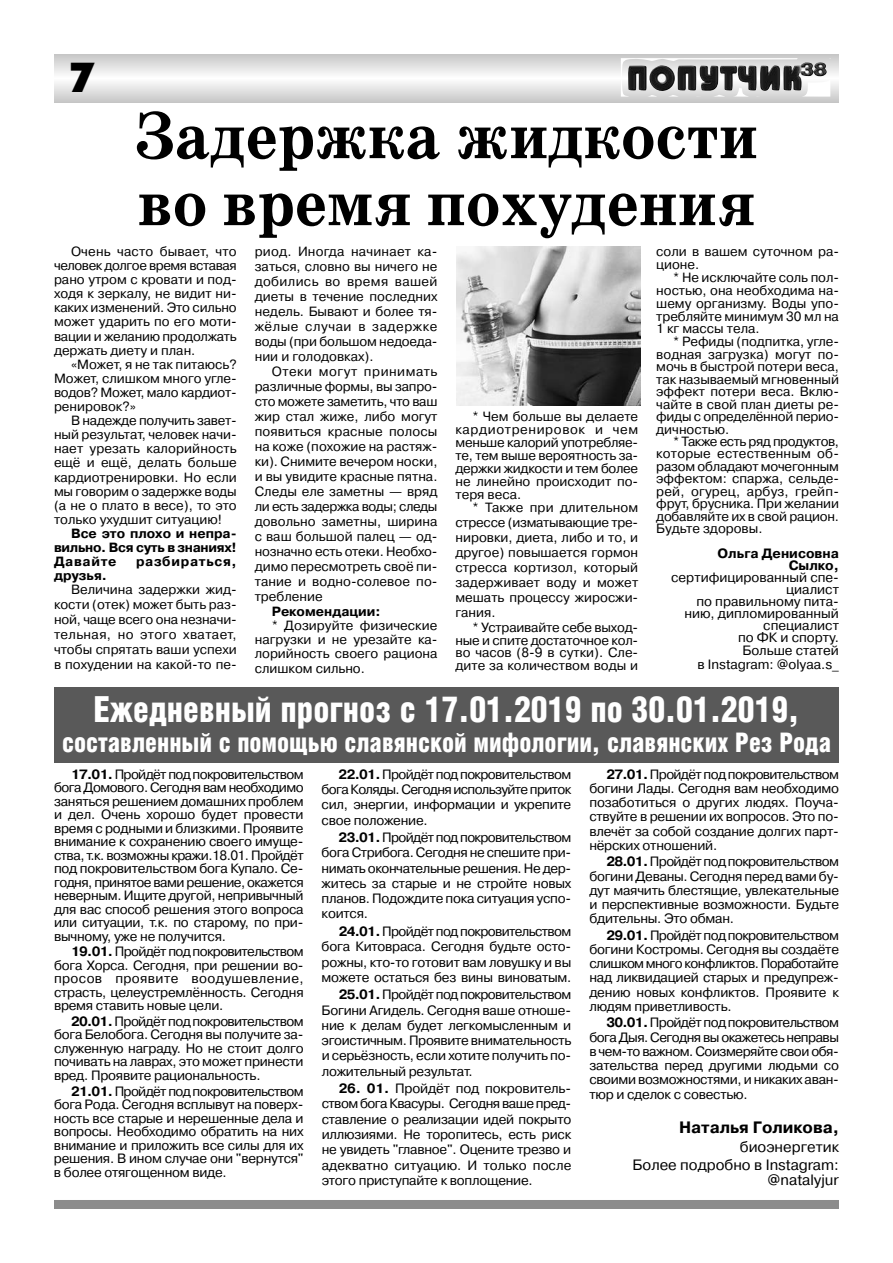
<style>
.page{position:relative;width:893px;height:1263px;background:#fff}
.page>*{position:absolute;margin:0;border:0;box-sizing:border-box;transform-origin:0 0}
.t1{font:700 67.05px/67.1px "School Book C";color:#000;scale:.95 1}
.t2{font:41.85px "Futuris XC";color:#000;scale:.9 1}
.t3{font:900 36px "Helios Cond";color:#fff;scale:.94 1}
.t4{font:900 27px "Helios Cond";color:#fff;scale:.94 1}
.t5{font:700 16.5px "Pragmatica C";color:#000}
.t6{font:15px/17.9px "Pragmatica C";color:#000;text-align:right}
.t7{font:13.5px/13.5px "Pragmatica C";letter-spacing:-.015em;color:#000;text-align:justify}
.t8{font:700 13.5px/12px "Pragmatica C";color:#000;text-align:right}
.t9{font:13.35px/15px "Pragmatica C";color:#000;text-align:justify}
.t10{font:700 13.35px/14.1px "Pragmatica C";color:#000;text-align:justify}
.t11{font:700 13.35px "Pragmatica C";letter-spacing:.05em;color:#000}
.s1{font-weight:700}
</style>
<div class="page">
<div style="left:54px;top:1200px;width:785px;height:9px;background:#8c8c8c"></div>
<svg style="left:54px;top:54px;width:785px;height:48px"></svg>
<img style="left:621px;top:58px;width:209px;height:39px">
<div style="left:54px;top:687px;width:785px;height:75px;background:#595959"></div>
<img style="left:456px;top:247px;width:184px;height:158px">
<h2 class="t2" style="left:70px;top:53px;width:30px">7</h2>
<h1 class="t1" style="left:135px;top:101px;width:658px">Задержка жидкости во время похудения</h1>
<p class="t9" style="left:54px;top:244px;width:184px;line-height:14.1px;text-indent:17px">Очень часто бывает, что человек долгое время вставая рано утром с кровати и под&shy;ходя к зеркалу, не видит ни&shy;каких изменений. Это сильно может ударить по его моти&shy;вации и желанию продолжать держать диету и план.</p>
<p class="t9" style="left:54px;top:357px;width:184px;line-height:14.1px;text-indent:17px">«Может, я не так питаюсь?<br>Может, слишком много угле&shy;водов? Может, мало кардиот&shy;ренировок?»</p>
<p class="t9" style="left:54px;top:413px;width:184px;line-height:14.1px;text-indent:17px">В надежде получить завет&shy;ный результат, человек начи&shy;нает урезать калорийность ещё и ещё, делать больше кардиотренировки. Но если мы говорим о задержке воды (а не о плато в весе), то это только ухудшит ситуацию!</p>
<p class="t10" style="left:54px;top:526px;width:184px;text-indent:17px">Все это плохо и непра&shy;вильно. Вся суть в знаниях!<br>Давайте</p>
<p class="t11" style="left:136px;top:554px;width:102px">разбираться,</p>
<p class="t10" style="left:54px;top:569px;width:54px">друзья.</p>
<p class="t9" style="left:54px;top:582px;width:184px;text-indent:17px">Величина задержки жид&shy;кости (отек) может быть раз&shy;ной, чаще всего она незначи&shy;тельная, но этого хватает, чтобы спрятать ваши успехи в похудении на какой-то пе-</p>
<p class="t9" style="left:255px;top:244px;width:184px">риод. Иногда начинает ка&shy;заться, словно вы ничего не добились во время вашей диеты в течение последних недель. Бывают и более тя&shy;жёлые случаи в задержке воды (при большом недоеда&shy;нии и голодовках).</p>
<p class="t9" style="left:255px;top:364px;width:184px;text-indent:17px">Отеки могут принимать различные формы, вы запро&shy;сто можете заметить, что ваш жир стал жиже, либо могут появиться красные полосы на коже (похожие на растяж&shy;ки). Снимите вечером носки, и вы увидите красные пятна.<br>Следы еле заметны — вряд ли есть задержка воды; следы довольно заметны, ширина с ваш большой палец — од&shy;нозначно есть отеки. Необхо&shy;димо пересмотреть своё пи&shy;тание и водно-солевое по&shy;требление</p>
<p class="t10" style="left:272px;top:604px;width:110px">Рекомендации:</p>
<p class="t9" style="left:255px;top:618px;width:184px;line-height:14.1px;text-indent:17px">* Дозируйте физические нагрузки и не урезайте ка&shy;лорийность своего рациона слишком сильно.</p>
<p class="t9" style="left:455px;top:410px;width:184px;line-height:12.9px;text-indent:17px">* Чем больше вы делаете кардиотренировок и чем меньше калорий употребляе&shy;те, тем выше вероятность за&shy;держки жидкости и тем более не линейно происходит по&shy;теря веса.</p>
<p class="t9" style="left:455px;top:499px;width:184px;text-indent:17px">* Также при длительном стрессе (изматывающие тре&shy;нировки, диета, либо и то, и другое) повышается гормон стресса кортизол, который задерживает воду и может мешать процессу жиросжи&shy;гания.</p>
<p class="t9" style="left:455px;top:621px;width:184px;line-height:12.9px;text-indent:17px">* Устраивайте себе выход&shy;ные и спите достаточное кол&shy;во часов (8-9 в сутки). Сле&shy;дите за количеством воды и</p>
<p class="t9" style="left:656px;top:245px;width:184px;line-height:12.9px">соли в вашем суточном ра&shy;ционе.</p>
<p class="t9" style="left:656px;top:271px;width:184px;line-height:12.9px;text-indent:17px">* Не исключайте соль пол&shy;ностью, она необходима на&shy;шему организму. Воды упо&shy;требляйте минимум 30 мл на 1 кг массы тела.</p>
<p class="t9" style="left:656px;top:335px;width:184px;line-height:12.5px;text-indent:17px">* Рефиды (подпитка, угле&shy;водная загрузка) могут по&shy;мочь в быстрой потери веса, так называемый мгновенный эффект потери веса. Вклю&shy;чайте в свой план диеты ре&shy;фиды с определённой перио&shy;дичностью.</p>
<p class="t9" style="left:656px;top:435px;width:184px;line-height:12.5px;text-indent:17px">* Также есть ряд продуктов, которые естественным об&shy;разом обладают мочегонным эффектом: спаржа, сельде&shy;рей, огурец, арбуз, грейп&shy;фрут, брусника. При желании добавляйте их в свой рацион.<br>Будьте здоровы.</p>
<p class="t8" style="left:718px;top:547px;width:123px">Ольга Денисовна<br>Сылко,</p>
<p class="t7" style="left:671px;top:571px;width:169px;line-height:12.3px;text-align:right">cертифицированный спе&shy;циалист<br>по правильному пита&shy;нию, дипломированный специалист<br>по ФК и спорту.<br>Больше статей<br>в Instagram: @olyaa.s_</p>
<h3 class="t3" style="left:94px;top:696px;width:752px">Ежедневный прогноз с 17.01.2019 по 30.01.2019,</h3>
<h3 class="t4" style="left:62px;top:732px;width:820px">составленный с помощью славянской мифологии, славянских Рез Рода</h3>
<p class="t7" style="left:54px;top:767px;width:251px;text-indent:17px"><span class="s1">17.01.</span> Пройдёт под покровительством бога Домового. Сегодня вам необходимо заняться решением домашних проблем и дел. Очень хорошо будет провести время с родными и близкими. Проявите внимание к сохранению своего имуще&shy;ства, т.к. возможны кражи.18.01. Пройдёт под покровительством бога Купало. Се&shy;годня, принятое вами решение, окажется неверным. Ищите другой, непривычный для вас способ решения этого вопроса или ситуации, т.к. по старому, по при&shy;вычному, уже не получится.</p>
<p class="t7" style="left:54px;top:945px;width:251px;text-indent:17px"><span class="s1">19.01.</span> Пройдёт под покровительством бога Хорса. Сегодня, при решении во&shy;просов проявите воодушевление, страсть, целеустремлённость. Сегодня время ставить новые цели.</p>
<p class="t7" style="left:54px;top:1014px;width:251px;text-indent:17px"><span class="s1">20.01.</span> Пройдёт под покровительством бога Белобога. Сегодня вы получите за&shy;служенную награду. Но не стоит долго почивать на лаврах, это может принести вред. Проявите рациональность.</p>
<p class="t7" style="left:54px;top:1084px;width:251px;text-indent:17px"><span class="s1">21.01.</span> Пройдёт под покровительством бога Рода. Сегодня всплывут на поверх&shy;ность все старые и нерешенные дела и вопросы. Необходимо обратить на них внимание и приложить все силы для их решения. В ином случае они "вернутся" в более отягощенном виде.</p>
<p class="t7" style="left:322px;top:766px;width:251px;line-height:15.3px;text-indent:17px"><span class="s1">22.01.</span> Пройдёт под покровительством бога Коляды. Сегодня используйте приток сил, энергии, информации и укрепите свое положение.</p>
<p class="t7" style="left:322px;top:830px;width:251px;line-height:15.3px;text-indent:17px"><span class="s1">23.01.</span> Пройдёт под покровительством бога Стрибога. Сегодня не спешите при&shy;нимать окончательные решения. Не дер&shy;житесь за старые и не стройте новых планов. Подождите пока ситуация успо&shy;коится.</p>
<p class="t7" style="left:322px;top:923px;width:251px;line-height:15.3px;text-indent:17px"><span class="s1">24.01.</span> Пройдёт под покровительством бога Китовраса. Сегодня будьте осто&shy;рожны, кто-то готовит вам ловушку и вы можете остаться без вины виноватым.</p>
<p class="t7" style="left:322px;top:987px;width:251px;line-height:15.3px;text-indent:17px"><span class="s1">25.01.</span> Пройдёт под покровительством Богини Агидель. Сегодня ваше отноше&shy;ние к делам будет легкомысленным и эгоистичным. Проявите внимательность и серьёзность, если хотите получить по&shy;ложительный результат.</p>
<p class="t7" style="left:322px;top:1081px;width:251px;line-height:15.3px;text-indent:17px"><span class="s1">26. 01.</span> Пройдёт под покровитель&shy;ством бога Квасуры. Сегодня ваше пред&shy;ставление о реализации идей покрыто иллюзиями. Не торопитесь, есть риск не увидеть "главное". Оцените трезво и адекватно ситуацию. И только после этого приступайте к воплощение.</p>
<p class="t7" style="left:589px;top:767px;width:251px;line-height:14.2px;text-indent:17px"><span class="s1">27.01.</span> Пройдёт под покровительством богини Лады. Сегодня вам необходимо позаботиться о других людях. Поуча&shy;ствуйте в решении их вопросов. Это по&shy;влечёт за собой создание долгих парт&shy;нёрских отношений.</p>
<p class="t7" style="left:589px;top:854px;width:251px;line-height:14.2px;text-indent:17px"><span class="s1">28.01.</span> Пройдёт под покровительством богини Деваны. Сегодня перед вами бу&shy;дут маячить блестящие, увлекательные и перспективные возможности. Будьте бдительны. Это обман.</p>
<p class="t7" style="left:589px;top:928px;width:251px;line-height:14.2px;text-indent:17px"><span class="s1">29.01.</span> Пройдёт под покровительством богини Костромы. Сегодня вы создаёте слишком много конфликтов. Поработайте над ликвидацией старых и предупреж&shy;дению новых конфликтов. Проявите к людям приветливость.</p>
<p class="t7" style="left:589px;top:1015px;width:251px;line-height:14.2px;text-indent:17px"><span class="s1">30.01.</span> Пройдёт под покровительством бога Дыя. Сегодня вы окажетесь неправы в чем-то важном. Соизмеряйте свои обя&shy;зательства перед другими людьми со своими возможностями, и никаких аван&shy;тюр и сделок с совестью.</p>
<p class="t5" style="left:679px;top:1118px;width:161px">Наталья Голикова,</p>
<p class="t6" style="left:632px;top:1138px;width:208px">биоэнергетик<br>Более подробно в Instagram:</p>
<p class="t6" style="left:768px;top:1171px;width:73px">@natalyjur</p>
</div>
